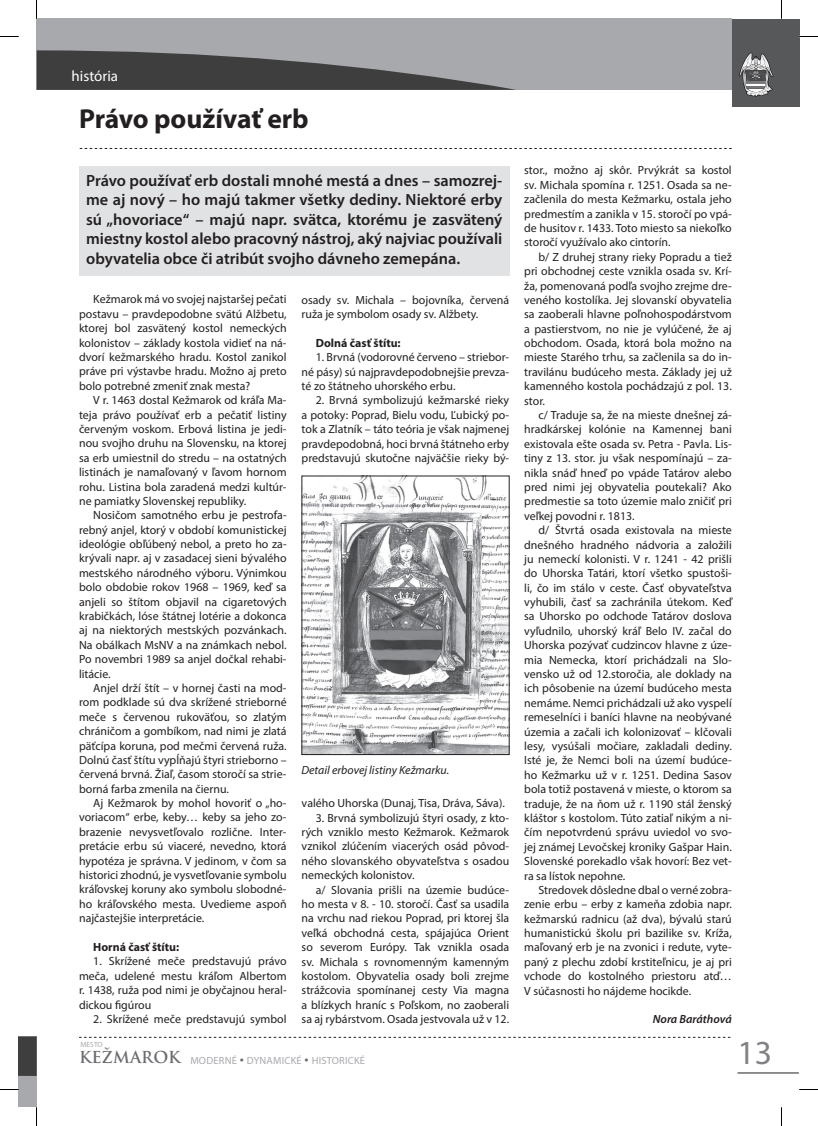
<style>
.page{position:relative;width:818px;height:1126px;background:#fff}
.page>*{position:absolute;margin:0;border:0;box-sizing:border-box;transform-origin:0 0}
.t1{font:33.75px "Myriad Pro";color:#808285}
.t2{font:700 27.5px "Myriad Pro";letter-spacing:-.01em;color:#231f20}
.t3{font:600 16.25px/19.5px "Myriad Pro";color:#231f20;text-align:justify}
.t4{font:700 16.12px "Trajan Pro";color:#6c6d70}
.t5{font:15px "Myriad Pro";color:#fff}
.t6{font:11.88px/14.4px "Myriad Pro";color:#231f20;text-align:justify}
.t7{font:700 11.88px "Myriad Pro";color:#231f20}
.t8{font:italic 11.88px "Myriad Pro";color:#231f20}
.t9{font:italic 600 11.88px "Myriad Pro";color:#231f20}
.t10{font:10.38px "Myriad Pro";letter-spacing:.02em;color:#a8a9ad}
.t11{font:7.5px "Myriad Pro";color:#a8a9ad}
.s1{color:#6c6d70}
</style>
<div class="page">
<div style="left:37px;top:19px;width:694px;height:71px;background:#a8a9ad"></div>
<svg style="left:37px;top:50px;width:479px;height:40px"></svg>
<div style="left:731px;top:19px;width:67px;height:87px;background:#57585a"></div>
<svg style="left:739px;top:53px;width:33px;height:43px"></svg>
<svg style="left:79px;top:1036px;width:651px;height:1px"></svg>
<hr style="left:737px;top:1072px;width:61px;height:1px;background:#231f20">
<div style="left:19px;top:1036px;width:18px;height:71px;background:#a8a9ad"></div>
<svg style="left:19px;top:1036px;width:18px;height:39px"></svg>
<svg style="left:80px;top:148px;width:651px;height:1px"></svg>
<div style="left:79px;top:166px;width:430px;height:110px;background:#e1e2e4"></div>
<img style="left:303px;top:477px;width:204px;height:275px">
<svg style="left:0;top:36px;width:19px;height:1px"></svg>
<svg style="left:798px;top:36px;width:19px;height:1px"></svg>
<svg style="left:0;top:1088px;width:19px;height:2px"></svg>
<svg style="left:799px;top:1089px;width:18px;height:1px"></svg>
<svg style="left:36px;top:0;width:1px;height:19px"></svg>
<svg style="left:36px;top:1107px;width:1px;height:18px"></svg>
<p class="t5" style="left:71px;top:66px;width:48px">história</p>
<h2 class="t2" style="left:79px;top:101px;width:231px">Právo používať erb</h2>
<p class="t3" style="left:86px;top:170px;width:417px">Právo používať erb dostali mnohé mestá a dnes – samozrej&shy;me aj nový – ho majú takmer všetky dediny. Niektoré erby sú „hovoriace“ – majú napr. svätca, ktorému je zasvätený miestny kostol alebo pracovný nástroj, aký najviac používali obyvatelia obce či atribút svojho dávneho zemepána.</p>
<p class="t6" style="left:79px;top:292px;width:209px;text-indent:14px">Kežmarok má vo svojej najstaršej pečati postavu – pravdepodobne svätú Alžbetu, ktorej bol zasvätený kostol nemeckých kolonistov – základy kostola vidieť na ná&shy;dvorí kežmarského hradu. Kostol zanikol práve pri výstavbe hradu. Možno aj preto bolo potrebné zmeniť znak mesta?</p>
<p class="t6" style="left:79px;top:393px;width:209px;text-indent:14px">V r. 1463 dostal Kežmarok od kráľa Ma&shy;teja právo používať erb a pečatiť listiny červeným voskom. Erbová listina je jedi&shy;nou svojho druhu na Slovensku, na ktorej sa erb umiestnil do stredu – na ostatných listinách je namaľovaný v ľavom hornom rohu. Listina bola zaradená medzi kultúr&shy;ne pamiatky Slovenskej republiky.</p>
<p class="t6" style="left:79px;top:508px;width:209px;text-indent:14px">Nosičom samotného erbu je pestrofa&shy;rebný anjel, ktorý v období komunistickej ideológie obľúbený nebol, a preto ho za&shy;krývali napr. aj v zasadacej sieni bývalého mestského národného výboru. Výnimkou bolo obdobie rokov 1968 – 1969, keď sa anjeli so štítom objavil na cigaretových krabičkách, lóse štátnej lotérie a dokonca aj na niektorých mestských pozvánkach.<br>Na obálkach MsNV a na známkach nebol.<br>Po novembri 1989 sa anjel dočkal rehabi&shy;litácie.</p>
<p class="t6" style="left:79px;top:680px;width:209px;text-indent:14px">Anjel drží štít – v hornej časti na mod&shy;rom podklade sú dva skrížené strieborné meče s červenou rukoväťou, so zlatým chráničom a gombíkom, nad nimi je zlatá päťcípa koruna, pod mečmi červená ruža.<br>Dolnú časť štítu vypĺňajú štyri strieborno – červená brvná. Žiaľ, časom storočí sa strie&shy;borná farba zmenila na čiernu.</p>
<p class="t6" style="left:79px;top:795px;width:209px;text-indent:14px">Aj Kežmarok by mohol hovoriť o „ho&shy;voriacom“ erbe, keby… keby sa jeho zo&shy;brazenie nevysvetľovalo rozlične. Inter&shy;pretácie erbu sú viaceré, nevedno, ktorá hypotéza je správna. V jedinom, v čom sa historici zhodnú, je vysvetľovanie symbolu kráľovskej koruny ako symbolu slobodné&shy;ho kráľovského mesta. Uvedieme aspoň najčastejšie interpretácie.</p>
<p class="t7" style="left:93px;top:939px;width:87px">Horná časť štítu:</p>
<p class="t6" style="left:79px;top:953px;width:209px;text-indent:14px">1. Skrížené meče predstavujú právo meča, udelené mestu kráľom Albertom r. 1438, ruža pod nimi je obyčajnou heral&shy;dickou figúrou</p>
<p class="t6" style="left:93px;top:1011px;width:195px">2. Skrížené meče predstavujú symbol</p>
<p class="t6" style="left:301px;top:292px;width:209px">osady sv. Michala – bojovníka, červená ruža je symbolom osady sv. Alžbety.</p>
<p class="t7" style="left:315px;top:335px;width:86px">Dolná časť štítu:</p>
<p class="t6" style="left:301px;top:350px;width:209px;text-indent:14px">1. Brvná (vodorovné červeno – striebor&shy;né pásy) sú najpravdepodobnejšie prevza&shy;té zo štátneho uhorského erbu.</p>
<p class="t6" style="left:301px;top:393px;width:209px;text-indent:14px">2. Brvná symbolizujú kežmarské rieky a potoky: Poprad, Bielu vodu, Ľubický po&shy;tok a Zlatník – táto teória je však najmenej pravdepodobná, hoci brvná štátneho erby predstavujú skutočne najväčšie rieky bý-</p>
<p class="t8" style="left:301px;top:763px;width:149px">Detail erbovej listiny Kežmarku.</p>
<p class="t6" style="left:301px;top:795px;width:204px">valého Uhorska (Dunaj, Tisa, Dráva, Sáva).</p>
<p class="t6" style="left:301px;top:810px;width:209px;text-indent:14px">3. Brvná symbolizujú štyri osady, z kto&shy;rých vzniklo mesto Kežmarok. Kežmarok vznikol zlúčením viacerých osád pôvod&shy;ného slovanského obyvateľstva s osadou nemeckých kolonistov.</p>
<p class="t6" style="left:301px;top:882px;width:209px;text-indent:14px">a/ Slovania prišli na územie budúce&shy;ho mesta v 8. - 10. storočí. Časť sa usadila na vrchu nad riekou Poprad, pri ktorej šla veľká obchodná cesta, spájajúca Orient so severom Európy. Tak vznikla osada sv. Michala s rovnomenným kamenným kostolom. Obyvatelia osady boli zrejme strážcovia spomínanej cesty Via magna a blízkych hraníc s Poľskom, no zaoberali sa aj rybárstvom. Osada jestvovala už v 12.</p>
<p class="t11" style="left:80px;top:1039px;width:24px">MESTO</p>
<h3 class="t4" style="left:79px;top:1047px;width:103px">KEŽMAROK</h3>
<p class="t10" style="left:190px;top:1053px;width:176px">MODERNÉ <span class="s1">•</span> DYNAMICKÉ <span class="s1">•</span> HISTORICKÉ</p>
<p class="t6" style="left:524px;top:163px;width:209px">stor., možno aj skôr. Prvýkrát sa kostol sv. Michala spomína r. 1251. Osada sa ne&shy;začlenila do mesta Kežmarku, ostala jeho predmestím a zanikla v 15. storočí po vpá&shy;de husitov r. 1433. Toto miesto sa niekoľko storočí využívalo ako cintorín.</p>
<p class="t6" style="left:524px;top:249px;width:209px;text-indent:14px">b/ Z druhej strany rieky Popradu a tiež pri obchodnej ceste vznikla osada sv. Krí&shy;ža, pomenovaná podľa svojho zrejme dre&shy;veného kostolíka. Jej slovanskí obyvatelia sa zaoberali hlavne poľnohospodárstvom a pastierstvom, no nie je vylúčené, že aj obchodom. Osada, ktorá bola možno na mieste Starého trhu, sa začlenila sa do in&shy;travilánu budúceho mesta. Základy jej už kamenného kostola pochádzajú z pol. 13. stor.</p>
<p class="t6" style="left:524px;top:407px;width:209px;text-indent:14px">c/ Traduje sa, že na mieste dnešnej zá&shy;hradkárskej kolónie na Kamennej bani existovala ešte osada sv. Petra - Pavla. Lis&shy;tiny z 13. stor. ju však nespomínajú – za&shy;nikla snáď hneď po vpáde Tatárov alebo pred nimi jej obyvatelia poutekali? Ako predmestie sa toto územie malo zničiť pri veľkej povodni r. 1813.</p>
<p class="t6" style="left:524px;top:522px;width:209px;text-indent:14px">d/ Štvrtá osada existovala na mieste dnešného hradného nádvoria a založili ju nemeckí kolonisti. V r. 1241 - 42 prišli do Uhorska Tatári, ktorí všetko spustoši&shy;li, čo im stálo v ceste. Časť obyvateľstva vyhubili, časť sa zachránila útekom. Keď sa Uhorsko po odchode Tatárov doslova vyľudnilo, uhorský kráľ Belo IV. začal do Uhorska pozývať cudzincov hlavne z úze&shy;mia Nemecka, ktorí prichádzali na Slo&shy;vensko už od 12.storočia, ale doklady na ich pôsobenie na území budúceho mesta nemáme. Nemci prichádzali už ako vyspelí remeselníci i baníci hlavne na neobývané územia a začali ich kolonizovať – klčovali lesy, vysúšali močiare, zakladali dediny.<br>Isté je, že Nemci boli na území budúce&shy;ho Kežmarku už v r. 1251. Dedina Sasov bola totiž postavená v mieste, o ktorom sa traduje, že na ňom už r. 1190 stál ženský kláštor s kostolom. Túto zatiaľ nikým a ni&shy;čím nepotvrdenú správu uviedol vo svo&shy;jej známej Levočskej kroniky Gašpar Hain.<br>Slovenské porekadlo však hovorí: Bez vet&shy;ra sa lístok nepohne.</p>
<p class="t6" style="left:524px;top:882px;width:209px;text-indent:14px">Stredovek dôsledne dbal o verné zobra&shy;zenie erbu – erby z kameňa zdobia napr. kežmarskú radnicu (až dva), bývalú starú humanistickú školu pri bazilike sv. Kríža, maľovaný erb je na zvonici i redute, vyte&shy;paný z plechu zdobí krstiteľnicu, je aj pri vchode do kostolného priestoru atď… V súčasnosti ho nájdeme hocikde.</p>
<p class="t9" style="left:652px;top:1012px;width:80px">Nora Baráthová</p>
<h1 class="t1" style="left:737px;top:1031px;width:36px">13</h1>
</div>
